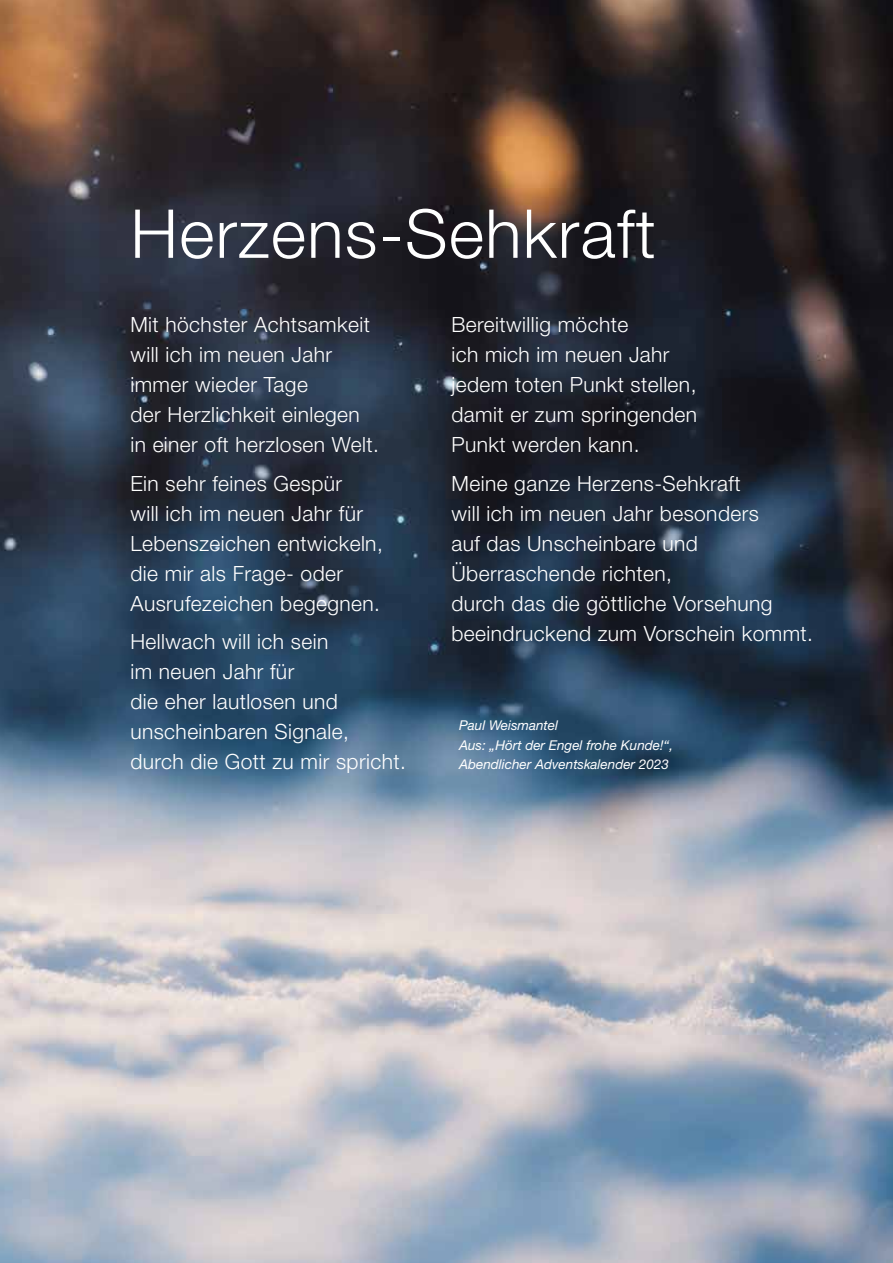
<style>
.page{position:relative;width:893px;height:1263px;background:#fff}
.page>*{position:absolute;margin:0;border:0;box-sizing:border-box;transform-origin:0 0}
.t1{font:300 67.5px "Helvetica Neue LT Pro";letter-spacing:.02em;color:#fff}
.t2{font:300 21px/30px "Helvetica Neue LT Pro";letter-spacing:.02em;color:#fff}
.t3{font:italic 13.5px/19.5px "Helvetica Neue LT Pro";color:#fff}
</style>
<div class="page">
<img style="left:0;top:0;width:893px;height:1263px">
<h1 class="t1" style="left:130px;top:193px;width:527px">Herzens-Sehkraft</h1>
<p class="t2" style="left:130px;top:309px;width:250px">Mit höchster Achtsamkeit will ich im neuen Jahr immer wieder Tage<br>der Herzlichkeit einlegen in einer oft herzlosen Welt.</p>
<p class="t2" style="left:130px;top:468px;width:254px">Ein sehr feines Gespür<br>will ich im neuen Jahr für<br>Lebenszeichen entwickeln, die mir als Frage- oder<br>Ausrufezeichen begegnen.</p>
<p class="t2" style="left:130px;top:626px;width:277px">Hellwach will ich sein<br>im neuen Jahr für<br>die eher lautlosen und unscheinbaren Signale, durch die Gott zu mir spricht.</p>
<p class="t2" style="left:451px;top:309px;width:247px">Bereitwillig möchte<br>ich mich im neuen Jahr jedem toten Punkt stellen, damit er zum springenden<br>Punkt werden kann.</p>
<p class="t2" style="left:451px;top:468px;width:363px">Meine ganze Herzens-Sehkraft<br>will ich im neuen Jahr besonders<br>auf das Unscheinbare und<br>Überraschende richten,<br>durch das die göttliche Vorsehung beeindruckend zum Vorschein kommt.</p>
<p class="t3" style="left:459px;top:715px;width:216px">Paul Weismantel<br>Aus: „Hört der Engel frohe Kunde!“,<br>Abendlicher Adventskalender 2023</p>
</div>
